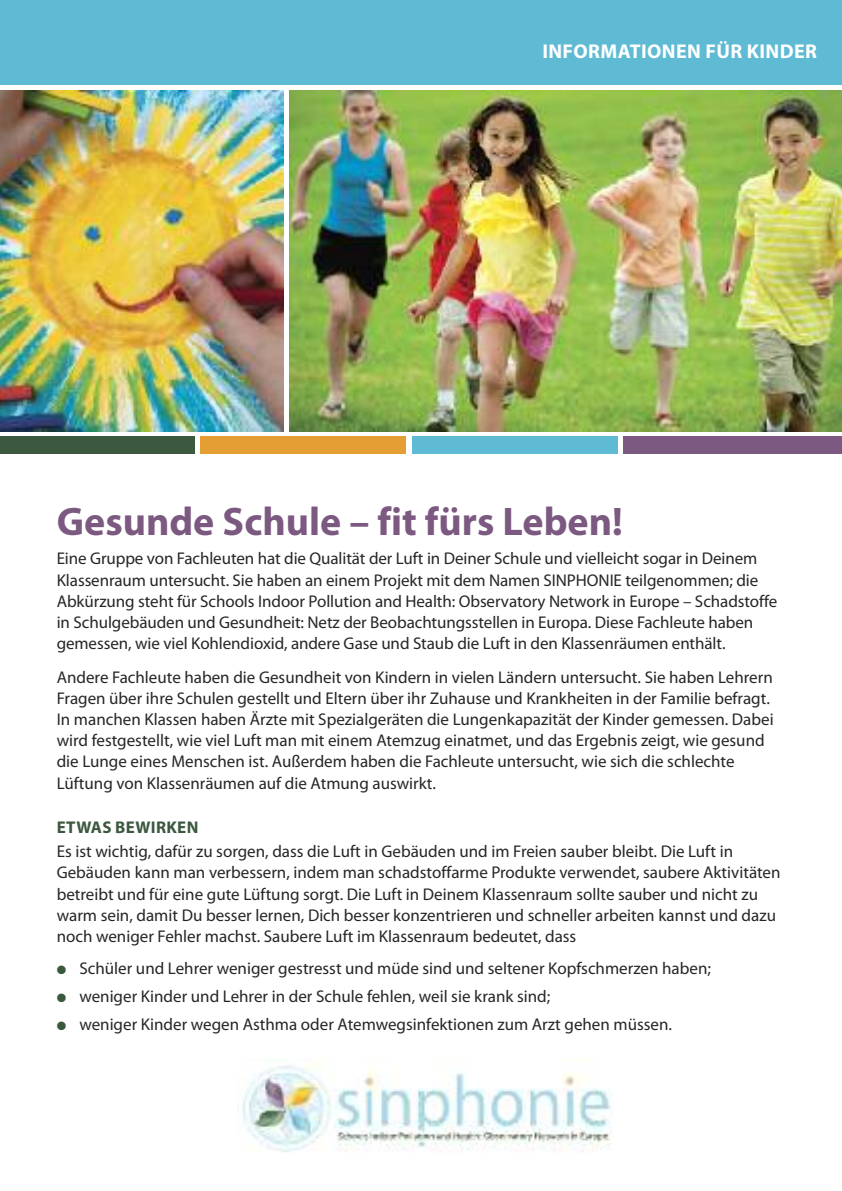
<style>
.page{position:relative;width:842px;height:1191px;background:#fff}
.page>*{position:absolute;margin:0;border:0;box-sizing:border-box;transform-origin:0 0}
.t1{font:700 40px "Myriad Pro";color:#7c5980}
.t2{font:700 20px "Myriad Pro";letter-spacing:.02em;color:#fff}
.t3{font:17px/21.2px "Myriad Pro";color:#272627}
.t4{font:700 17px "Myriad Pro";letter-spacing:.02em;color:#3c583f}
.s1{color:#3c583f}
</style>
<div class="page">
<div style="left:0;top:0;width:842px;height:85px;background:#5fbbd4"></div>
<img style="left:0;top:91px;width:283px;height:340px">
<img style="left:242px;top:1065px;width:370px;height:87px">
<div style="left:0;top:437px;width:194px;height:17px;background:#3c583f"></div>
<div style="left:200px;top:437px;width:206px;height:17px;background:#e49e34"></div>
<div style="left:412px;top:437px;width:206px;height:17px;background:#5fbbd4"></div>
<div style="left:623px;top:437px;width:219px;height:17px;background:#7c5980"></div>
<img style="left:289px;top:91px;width:553px;height:340px">
<p class="t2" style="left:542px;top:43px;width:276px">INFORMATIONEN FÜR KINDER</p>
<h1 class="t1" style="left:57px;top:506px;width:568px">Gesunde Schule – fit fürs Leben!</h1>
<p class="t3" style="left:57px;top:549px;width:722px">Eine Gruppe von Fachleuten hat die Qualität der Luft in Deiner Schule und vielleicht sogar in Deinem Klassenraum untersucht. Sie haben an einem Projekt mit dem Namen SINPHONIE teilgenommen; die Abkürzung steht für Schools Indoor Pollution and Health: Observatory Network in Europe – Schadstoffe in Schulgebäuden und Gesundheit: Netz der Beobachtungsstellen in Europa. Diese Fachleute haben gemessen, wie viel Kohlendioxid, andere Gase und Staub die Luft in den Klassenräumen enthält.</p>
<p class="t3" style="left:57px;top:667px;width:718px">Andere Fachleute haben die Gesundheit von Kindern in vielen Ländern untersucht. Sie haben Lehrern Fragen über ihre Schulen gestellt und Eltern über ihr Zuhause und Krankheiten in der Familie befragt.<br>In manchen Klassen haben Ärzte mit Spezialgeräten die Lungenkapazität der Kinder gemessen. Dabei wird festgestellt, wie viel Luft man mit einem Atemzug einatmet, und das Ergebnis zeigt, wie gesund die Lunge eines Menschen ist. Außerdem haben die Fachleute untersucht, wie sich die schlechte Lüftung von Klassenräumen auf die Atmung auswirkt.</p>
<p class="t4" style="left:57px;top:821px;width:143px">ETWAS BEWIRKEN</p>
<p class="t3" style="left:57px;top:842px;width:725px">Es ist wichtig, dafür zu sorgen, dass die Luft in Gebäuden und im Freien sauber bleibt. Die Luft in Gebäuden kann man verbessern, indem man schadstoffarme Produkte verwendet, saubere Aktivitäten betreibt und für eine gute Lüftung sorgt. Die Luft in Deinem Klassenraum sollte sauber und nicht zu warm sein, damit Du besser lernen, Dich besser konzentrieren und schneller arbeiten kannst und dazu noch weniger Fehler machst. Saubere Luft im Klassenraum bedeutet, dass</p>
<p class="t3" style="left:57px;top:958px;width:656px"><span class="s1">●</span> Schüler und Lehrer weniger gestresst und müde sind und seltener Kopfschmerzen haben;</p>
<p class="t3" style="left:57px;top:986px;width:495px"><span class="s1">●</span> weniger Kinder und Lehrer in der Schule fehlen, weil sie krank sind;</p>
<p class="t3" style="left:57px;top:1015px;width:617px"><span class="s1">●</span> weniger Kinder wegen Asthma oder Atemwegsinfektionen zum Arzt gehen müssen.</p>
</div>
